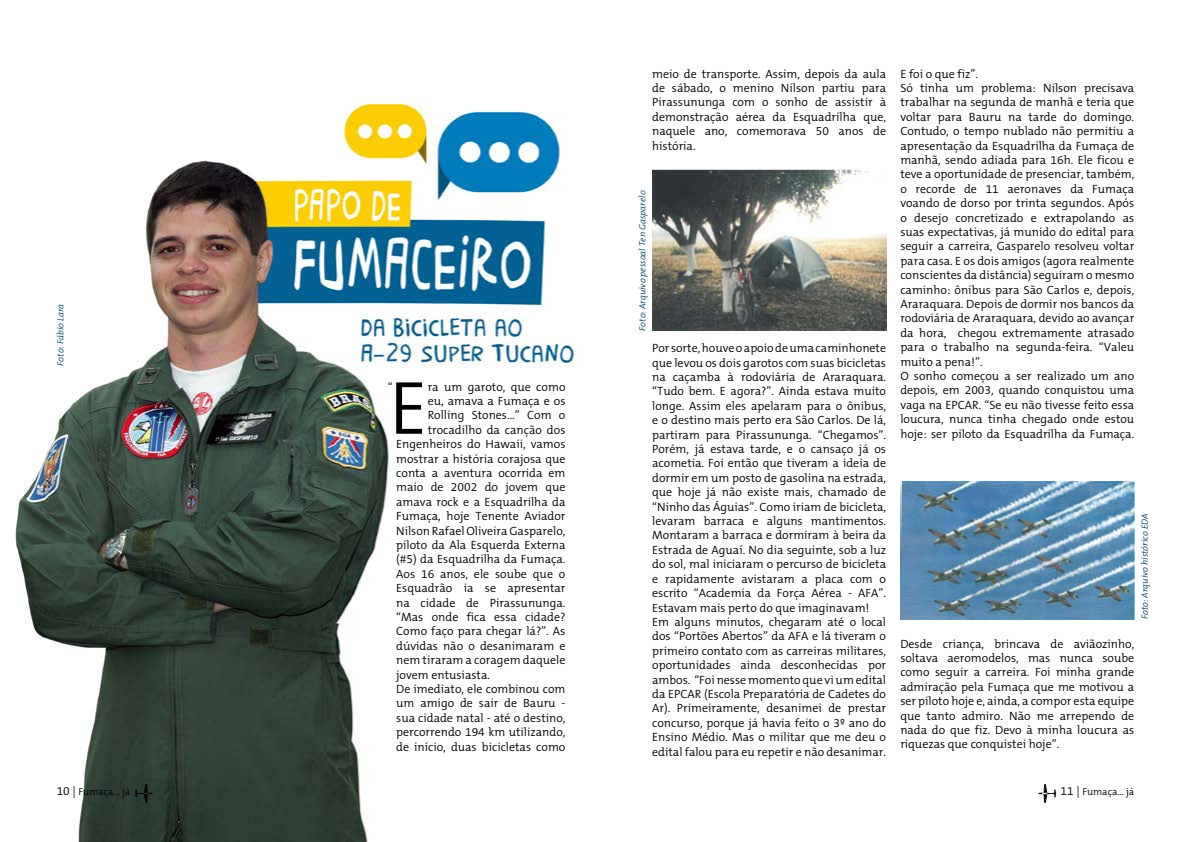
<style>
.page{position:relative;width:1191px;height:842px;background:#fff}
.page>*{position:absolute;margin:0;border:0;box-sizing:border-box;transform-origin:0 0}
.t1{font:300 76px "The Mix B4";color:#000}
.t2{font:300 12px/14.4px "The Mix B4";color:#000;text-align:justify}
.t3{font:300 10px "The Mix B4";color:#000}
.t4{font:italic 300 9px "The Mix B4";color:#003e5c}
.s1{font-size:12px}
</style>
<div class="page">
<img style="left:15px;top:98px;width:1120px;height:744px">
<svg style="left:1038px;top:784px;width:19px;height:19px"></svg>
<svg style="left:135px;top:784px;width:18px;height:19px"></svg>
<img style="left:652px;top:169px;width:234px;height:162px">
<img style="left:900px;top:482px;width:234px;height:137px">
<p class="t4" style="left:56px;top:366px;width:64px;rotate:-90deg">Foto: Fábio Lara</p>
<p class="t2" style="left:388px;top:380px;width:6px">“</p>
<h1 class="t1" style="left:389px;top:367px;width:40px">E</h1>
<p class="t2" style="left:428px;top:380px;width:139px">ra um garoto, que como</p>
<p class="t2" style="left:428px;top:394px;width:139px">eu, amava a Fumaça e os</p>
<p class="t2" style="left:428px;top:408px;width:139px">Rolling Stones...” Com o</p>
<p class="t2" style="left:428px;top:423px;width:139px">trocadilho da canção dos</p>
<p class="t2" style="left:396px;top:437px;width:171px">Engenheiros do Hawaii, vamos</p>
<p class="t2" style="left:396px;top:452px;width:171px">mostrar a história corajosa que</p>
<p class="t2" style="left:396px;top:466px;width:171px">conta a aventura ocorrida em</p>
<p class="t2" style="left:396px;top:480px;width:171px">maio de 2002 do jovem que</p>
<p class="t2" style="left:396px;top:495px;width:171px">amava rock e a Esquadrilha da</p>
<p class="t2" style="left:396px;top:509px;width:171px">Fumaça, hoje Tenente Aviador</p>
<p class="t2" style="left:396px;top:524px;width:171px">Nilson Rafael Oliveira Gasparelo,</p>
<p class="t2" style="left:396px;top:538px;width:171px">piloto da Ala Esquerda Externa</p>
<p class="t2" style="left:396px;top:552px;width:171px">(#5) da Esquadrilha da Fumaça.</p>
<p class="t2" style="left:396px;top:567px;width:171px">Aos 16 anos, ele soube que o</p>
<p class="t2" style="left:396px;top:581px;width:171px">Esquadrão ia se apresentar</p>
<p class="t2" style="left:396px;top:596px;width:171px">na cidade de Pirassununga.</p>
<p class="t2" style="left:396px;top:610px;width:171px">“Mas onde fica essa cidade?</p>
<p class="t2" style="left:396px;top:624px;width:171px">Como faço para chegar lá?”. As</p>
<p class="t2" style="left:396px;top:639px;width:171px">dúvidas não o desanimaram e</p>
<p class="t2" style="left:396px;top:653px;width:171px">nem tiraram a coragem daquele</p>
<p class="t2" style="left:396px;top:668px;width:95px">jovem entusiasta.</p>
<p class="t2" style="left:396px;top:682px;width:171px">De imediato, ele combinou com</p>
<p class="t2" style="left:396px;top:696px;width:171px">um amigo de sair de Bauru -</p>
<p class="t2" style="left:396px;top:711px;width:171px">sua cidade natal - até o destino,</p>
<p class="t2" style="left:396px;top:725px;width:171px">percorrendo 194 km utilizando,</p>
<p class="t2" style="left:396px;top:740px;width:171px">de início, duas bicicletas como</p>
<p class="t2" style="left:652px;top:67px;width:235px">meio de transporte. Assim, depois da aula de sábado, o menino Nilson partiu para Pirassununga com o sonho de assistir à demonstração aérea da Esquadrilha que, naquele ano, comemorava 50 anos de história.</p>
<p class="t4" style="left:637px;top:331px;width:141px;rotate:-90deg">Foto: Arquivo pessoal Ten Gasparelo</p>
<p class="t2" style="left:652px;top:341px;width:235px;text-align:left">Por sorte, houve o apoio de uma caminhonete que levou os dois garotos com suas bicicletas na caçamba à rodoviária de Araraquara. “Tudo bem. E agora?”. Ainda estava muito longe. Assim eles apelaram para o ônibus, e o destino mais perto era São Carlos. De lá, partiram para Pirassununga. “Chegamos”.<br>Porém, já estava tarde, e o cansaço já os acometia. Foi então que tiveram a ideia de dormir em um posto de gasolina na estrada, que hoje já não existe mais, chamado de “Ninho das Águias”. Como iriam de bicicleta, levaram barraca e alguns mantimentos.<br>Montaram a barraca e dormiram à beira da Estrada de Aguaí. No dia seguinte, sob a luz do sol, mal iniciaram o percurso de bicicleta e rapidamente avistaram a placa com o escrito “Academia da Força Aérea - AFA”.<br>Estavam mais perto do que imaginavam!<br>Em alguns minutos, chegaram até o local dos “Portões Abertos” da AFA e lá tiveram o primeiro contato com as carreiras militares, oportunidades ainda desconhecidas por ambos. “Foi nesse momento que vi um edital da EPCAR (Escola Preparatória de Cadetes do Ar). Primeiramente, desanimei de prestar concurso, porque já havia feito o 3º ano do Ensino Médio. Mas o militar que me deu o edital falou para eu repetir e não desanimar.</p>
<p class="t2" style="left:900px;top:67px;width:235px;text-align:left">E foi o que fiz”.<br>Só tinha um problema: Nilson precisava trabalhar na segunda de manhã e teria que voltar para Bauru na tarde do domingo.<br>Contudo, o tempo nublado não permitiu a apresentação da Esquadrilha da Fumaça de manhã, sendo adiada para 16h. Ele ficou e teve a oportunidade de presenciar, também, o recorde de 11 aeronaves da Fumaça voando de dorso por trinta segundos. Após o desejo concretizado e extrapolando as suas expectativas, já munido do edital para seguir a carreira, Gasparelo resolveu voltar para casa. E os dois amigos (agora realmente conscientes da distância) seguiram o mesmo caminho: ônibus para São Carlos e, depois, Araraquara. Depois de dormir nos bancos da rodoviária de Araraquara, devido ao avançar da hora, chegou extremamente atrasado para o trabalho na segunda-feira. “Valeu muito a pena!”.<br>O sonho começou a ser realizado um ano depois, em 2003, quando conquistou uma vaga na EPCAR. “Se eu não tivesse feito essa loucura, nunca tinha chegado onde estou hoje: ser piloto da Esquadrilha da Fumaça.</p>
<p class="t4" style="left:1140px;top:619px;width:107px;rotate:-90deg">Foto: Arquivo histórico EDA</p>
<p class="t2" style="left:900px;top:637px;width:235px">Desde criança, brincava de aviãozinho, soltava aeromodelos, mas nunca soube como seguir a carreira. Foi minha grande admiração pela Fumaça que me motivou a ser piloto hoje e, ainda, a compor esta equipe que tanto admiro. Não me arrependo de nada do que fiz. Devo à minha loucura as riquezas que conquistei hoje”.</p>
<p class="t3" style="left:57px;top:786px;width:75px"><span class="s1">10 |</span> Fumaça... já</p>
<p class="t3" style="left:1060px;top:786px;width:75px"><span class="s1">11 |</span> Fumaça... já</p>
</div>
